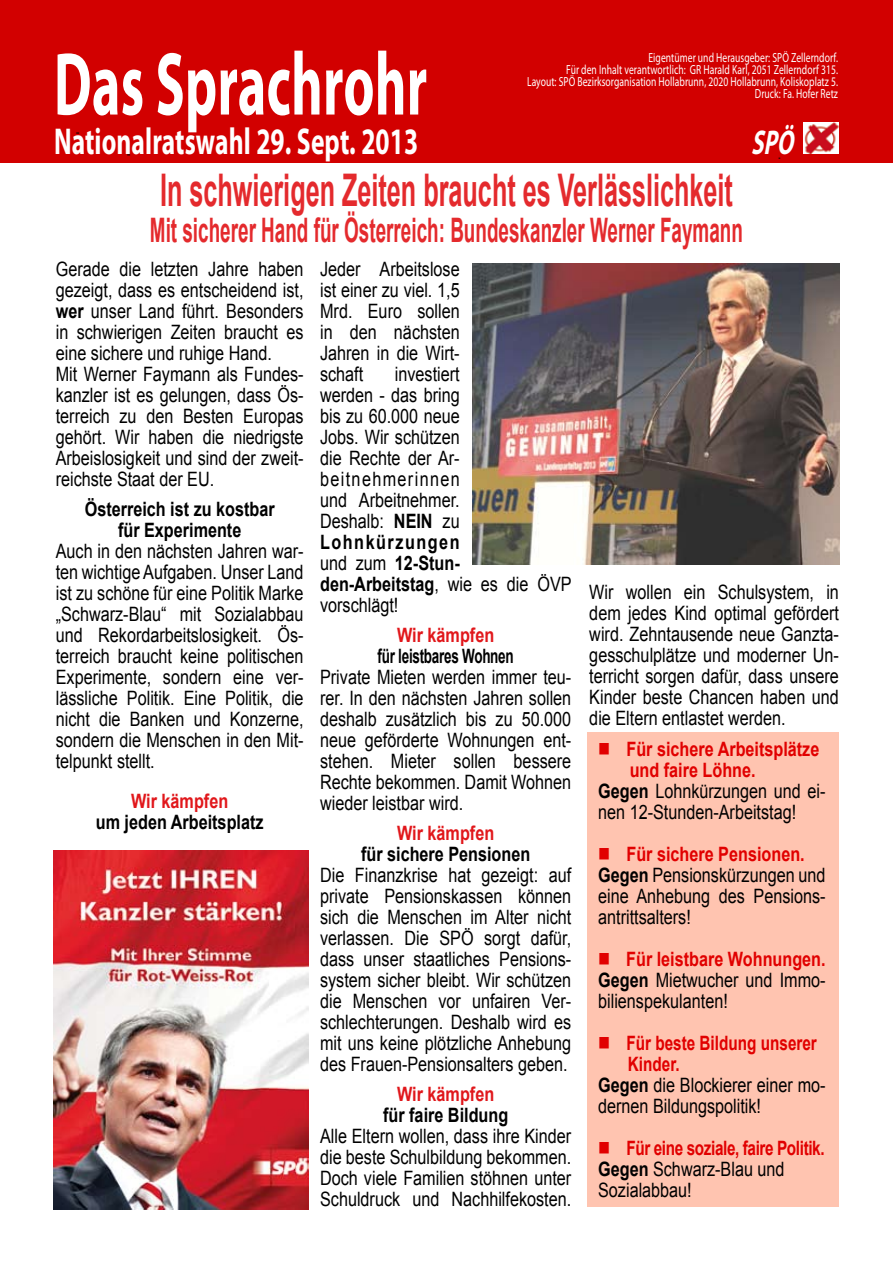
<style>
.page{position:relative;width:893px;height:1263px;background:#fff}
.page>*{position:absolute;margin:0;border:0;box-sizing:border-box;transform-origin:0 0}
.t1{font:700 90px "Myriad Pro";letter-spacing:.005em;color:#fff;scale:.6 1}
.t2{font:700 45px "Arial";color:#e42a2d;scale:.56 1}
.t3{font:700 37.5px "Myriad Pro";letter-spacing:.005em;color:#fff;scale:.68 1}
.t4{font:italic 700 34.35px "Myriad Pro";color:#fff;scale:.66 1}
.t5{font:700 33.75px "Arial";color:#e42a2d;scale:.56 1}
.t6{font:19.8px/21px "Arial";color:#000;text-align:justify;scale:.82 1}
.t7{font:700 19.8px/21px "Arial";color:#000;text-align:center;scale:.82 1}
.t8{font:700 19.8px/21px "Arial";letter-spacing:-.025em;color:#e10000;scale:.77 1}
.t9{font:700 19.8px "Arial";color:#e10000;scale:.82 1}
.t10{font:700 19.8px "Arial";color:#e1171b;scale:.82 1}
.t11{font:700 19.8px "Arial";color:#e10000;scale:.77 1}
.t12{font:700 19.8px "Arial";letter-spacing:-.02em;color:#000;scale:.68 1}
.t13{font:700 19.8px "Arial";color:#e0171b;scale:.82 1}
.t14{font:13.2px/12px "Myriad Pro";letter-spacing:.005em;color:#fff;text-align:right;scale:.73 1}
.s1{font-weight:700}
.s2{color:#e10000}
.s3{font-weight:700;color:#e10000}
.s4{color:#000}
.s5{font-weight:400;color:#000}
</style>
<div class="page">
<div style="left:0;top:0;width:893px;height:162px;background:#d20000"></div>
<div style="left:587px;top:732px;width:251px;height:475px;background:#ffc4b0"></div>
<img style="left:472px;top:263px;width:367px;height:302px">
<img style="left:804px;top:122px;width:34px;height:32px">
<img style="left:53px;top:850px;width:256px;height:360px">
<h1 class="t1" style="left:54px;top:26px;width:624px">Das Sprachrohr</h1>
<p class="t14" style="left:527px;top:52px;width:427px">Eigentümer und Herausgeber: SPÖ Zellerndorf.<br>Für den Inhalt verantwortlich: GR Harald Karl, 2051 Zellerndorf 315.<br>Layout: SPÖ Bezirksorganisation Hollabrunn, 2020 Hollabrunn, Koliskoplatz 5.<br>Druck: Fa. Hofer Retz</p>
<h3 class="t3" style="left:54px;top:117px;width:537px">Nationalratswahl 29. Sept. 2013</h3>
<h3 class="t4" style="left:751px;top:120px;width:76px">SPÖ</h3>
<h2 class="t2" style="left:160px;top:160px;width:1024px">In schwierigen Zeiten braucht es Verlässlichkeit</h2>
<h3 class="t5" style="left:150px;top:208px;width:1061px">Mit sicherer Hand für Österreich: Bundeskanzler Werner Faymann</h3>
<p class="t6" style="left:320px;top:258px;width:172px">Jeder Arbeitslose ist einer zu viel. 1,5<br>Mrd. Euro sollen in den nächsten Jahren in die Wirt&shy;schaft</p>
<p class="t6" style="left:56px;top:258px;width:304px;text-align:left">Gerade die letzten Jahre haben gezeigt, dass es entscheidend ist, <span class="s1">wer</span> unser Land führt. Besonders in schwierigen Zeiten braucht es eine sichere und ruhige Hand.<br>Mit Werner Faymann als Fundes&shy;kanzler ist es gelungen, dass Ös&shy;terreich zu den Besten Europas gehört. Wir haben die niedrigste<br>Arbeislosigkeit und sind der zweit&shy;reichste Staat der EU.</p>
<p class="t7" style="left:85px;top:499px;width:233px">Österreich ist zu kostbar für Experimente</p>
<p class="t6" style="left:56px;top:541px;width:304px">Auch in den nächsten Jahren war&shy;ten wichtige Aufgaben. Unser Land ist zu schöne für eine Politik Marke „Schwarz-Blau“ mit Sozialabbau und Rekordarbeitslosigkeit. Ös&shy;terreich braucht keine politischen Experimente, sondern eine ver&shy;lässliche Politik. Eine Politik, die nicht die Banken und Konzerne, sondern die Menschen in den Mit&shy;telpunkt stellt.</p>
<p class="t10" style="left:131px;top:787px;width:120px">Wir kämpfen</p>
<p class="t7" style="left:96px;top:812px;width:206px">um jeden Arbeitsplatz</p>
<p class="t6" style="left:320px;top:363px;width:308px;text-align:left;text-indent:75px">investiert<br>werden - das bring<br>bis zu 60.000 neue<br>Jobs. Wir schützen<br>die Rechte der Ar&shy;beitnehmerinnen<br>und Arbeitnehmer.<br>Deshalb: <span class="s1">NEIN</span> zu<br><span class="s1">Lohnkürzungen<br></span>und zum <span class="s1">12-Stun&shy;den-Arbeitstag</span>, wie es die ÖVP vorschlägt!</p>
<p class="t10" style="left:397px;top:622px;width:120px">Wir kämpfen</p>
<p class="t12" style="left:378px;top:643px;width:202px">für leistbares Wohnen</p>
<p class="t6" style="left:320px;top:666px;width:308px">Private Mieten werden immer teu&shy;rer. In den nächsten Jahren sollen deshalb zusätzlich bis zu 50.000 neue geförderte Wohnungen ent&shy;stehen. Mieter sollen bessere Rechte bekommen. Damit Wohnen wieder leistbar wird.</p>
<p class="t10" style="left:397px;top:820px;width:120px">Wir kämpfen</p>
<p class="t7" style="left:361px;top:844px;width:208px">für sichere Pensionen</p>
<p class="t6" style="left:320px;top:864px;width:308px">Die Finanzkrise hat gezeigt: auf private Pensionskassen können sich die Menschen im Alter nicht verlassen. Die SPÖ sorgt dafür, dass unser staatliches Pensions&shy;system sicher bleibt. Wir schützen die Menschen vor unfairen Ver&shy;schlechterungen. Deshalb wird es mit uns keine plötzliche Anhebung des Frauen-Pensionsalters geben.</p>
<p class="t13" style="left:397px;top:1081px;width:120px">Wir kämpfen</p>
<p class="t7" style="left:383px;top:1105px;width:154px">für faire Bildung</p>
<p class="t6" style="left:320px;top:1126px;width:308px">Alle Eltern wollen, dass ihre Kinder die beste Schulbildung bekommen.<br>Doch viele Familien stöhnen unter Schuldruck und Nachhilfekosten.</p>
<p class="t6" style="left:589px;top:582px;width:306px">Wir wollen ein Schulsystem, in dem jedes Kind optimal gefördert wird. Zehntausende neue Ganzta&shy;gesschulplätze und moderner Un&shy;terricht sorgen dafür, dass unsere Kinder beste Chancen haben und die Eltern entlastet werden.</p>
<p class="t9" style="left:598px;top:736px;width:271px">■ Für sichere Arbeitsplätze</p>
<p class="t9" style="left:630px;top:757px;width:155px">und faire Löhne.</p>
<p class="t6" style="left:598px;top:781px;width:279px"><span class="s1">Gegen</span> Lohnkürzungen und ei-</p>
<p class="t6" style="left:598px;top:802px;width:243px">nen 12-Stunden-Arbeitstag!</p>
<p class="t6" style="left:598px;top:844px;width:279px;text-align:left"><span class="s2">■</span> <span class="s3">Für sichere Pensionen.<br></span><span class="s1">Gegen</span> Pensionskürzungen und eine Anhebung des Pensions&shy;antrittsalters!</p>
<p class="t6" style="left:598px;top:949px;width:279px"><span class="s2">■</span> <span class="s3">Für leistbare Wohnungen.<br></span><span class="s1">Gegen</span> Mietwucher und Immo&shy;bilienspekulanten!</p>
<p class="t11" style="left:598px;top:1030px;width:286px">■ Für beste Bildung unserer</p>
<p class="t11" style="left:628px;top:1051px;width:69px">Kinder.</p>
<p class="t6" style="left:598px;top:1075px;width:279px"><span class="s1">Gegen</span> die Blockierer einer mo-</p>
<p class="t6" style="left:598px;top:1096px;width:200px">dernen Bildungspolitik!</p>
<p class="t8" style="left:598px;top:1138px;width:296px">■ Für eine soziale, faire Politik.<br><span class="s4">Gegen</span> <span class="s5">Schwarz-Blau und<br>Sozialabbau!</span></p>
</div>
